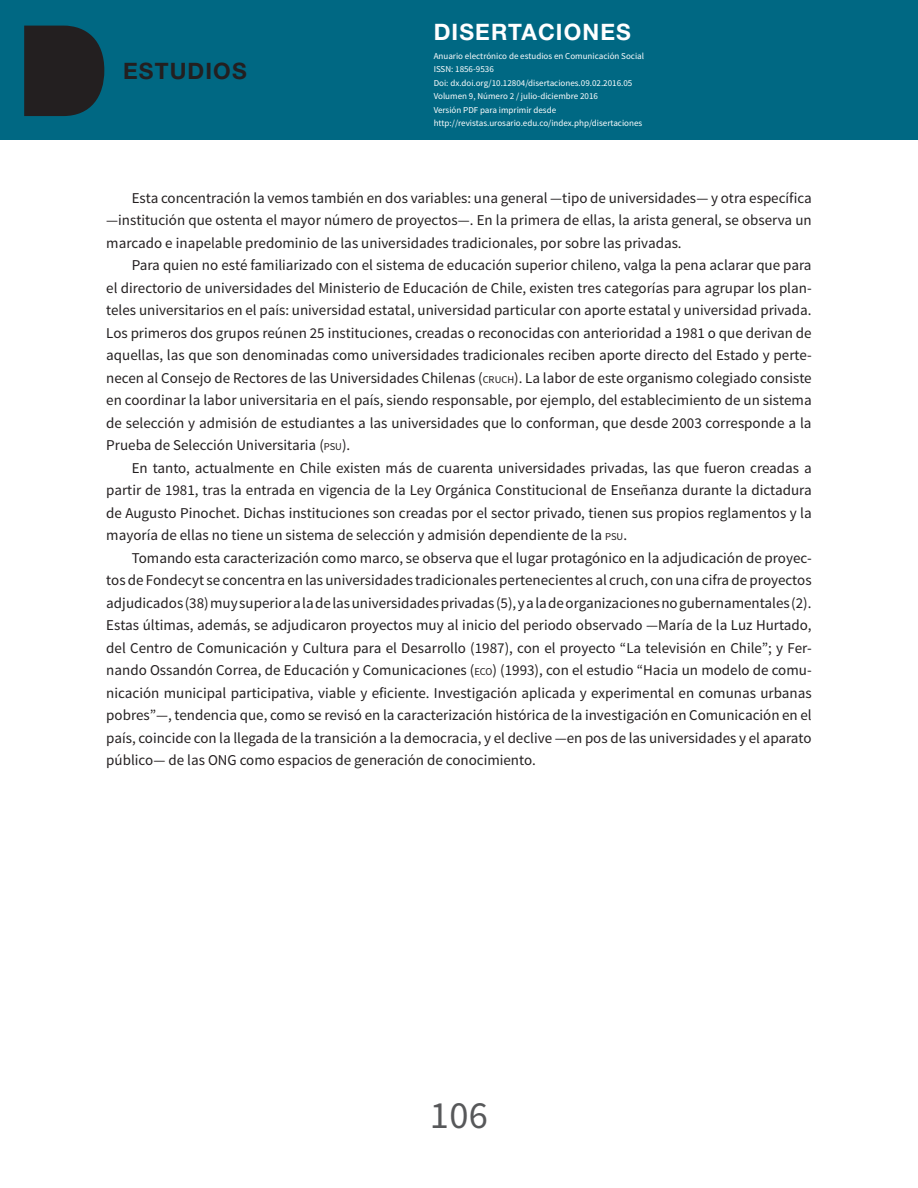
<style>
.page{position:relative;width:918px;height:1188px;background:#fff}
.page>*{position:absolute;margin:0;border:0;box-sizing:border-box;transform-origin:0 0}
.t1{font:38.4px "Source Sans Pro";color:#57585a}
.t2{font:700 22.65px "Helvetica Neue LT Std";letter-spacing:.05em;color:#fff}
.t3{font:700 22.65px "Helvetica Neue LT Std";letter-spacing:.05em;color:#231f20}
.p2{font:15px/22.5px "Source Sans Pro";color:#231f20;text-align:justify}
.t4{font:9px/13.5px "Source Sans Pro";color:#fff}
.s1{font-size:10.5px}
</style>
<div class="page">
<div style="left:0;top:0;width:918px;height:139px;background:#006883"></div>
<svg style="left:24px;top:26px;width:80px;height:90px;background:#1f2529"></svg>
<h2 class="t3" style="left:123px;top:57px;width:125px">ESTUDIOS</h2>
<h2 class="t2" style="left:434px;top:18px;width:199px">DISERTACIONES</h2>
<p class="t4" style="left:434px;top:49px;width:212px">Anuario electrónico de estudios en Comunicación Social ISSN: 1856-9536<br>Doi: dx.doi.org/10.12804/disertaciones.09.02.2016.05<br>Volumen 9, Número 2 / julio-diciembre 2016<br>Versión PDF para imprimir desde http://revistas.urosario.edu.co/index.php/disertaciones</p>
<p class="p2" style="left:106px;top:187px;width:707px;text-indent:26px">Esta concentración la vemos también en dos variables: una general —tipo de universidades— y otra específica —institución que ostenta el mayor número de proyectos—. En la primera de ellas, la arista general, se observa un marcado e inapelable predominio de las universidades tradicionales, por sobre las privadas.</p>
<p class="p2" style="left:106px;top:254px;width:707px;text-indent:26px">Para quien no esté familiarizado con el sistema de educación superior chileno, valga la pena aclarar que para el directorio de universidades del Ministerio de Educación de Chile, existen tres categorías para agrupar los plan&shy;teles universitarios en el país: universidad estatal, universidad particular con aporte estatal y universidad privada.<br>Los primeros dos grupos reúnen 25 instituciones, creadas o reconocidas con anterioridad a 1981 o que derivan de aquellas, las que son denominadas como universidades tradicionales reciben aporte directo del Estado y perte&shy;necen al Consejo de Rectores de las Universidades Chilenas (<span class="s1">CRUCH</span>). La labor de este organismo colegiado consiste en coordinar la labor universitaria en el país, siendo responsable, por ejemplo, del establecimiento de un sistema de selección y admisión de estudiantes a las universidades que lo conforman, que desde 2003 corresponde a la Prueba de Selección Universitaria (<span class="s1">PSU</span>).</p>
<p class="p2" style="left:106px;top:457px;width:707px;text-indent:26px">En tanto, actualmente en Chile existen más de cuarenta universidades privadas, las que fueron creadas a partir de 1981, tras la entrada en vigencia de la Ley Orgánica Constitucional de Enseñanza durante la dictadura de Augusto Pinochet. Dichas instituciones son creadas por el sector privado, tienen sus propios reglamentos y la mayoría de ellas no tiene un sistema de selección y admisión dependiente de la <span class="s1">PSU</span>.</p>
<p class="p2" style="left:106px;top:547px;width:707px;text-indent:26px">Tomando esta caracterización como marco, se observa que el lugar protagónico en la adjudicación de proyec&shy;tos de Fondecyt se concentra en las universidades tradicionales pertenecientes al cruch, con una cifra de proyectos adjudicados (38) muy superior a la de las universidades privadas (5), y a la de organizaciones no gubernamentales (2).<br>Estas últimas, además, se adjudicaron proyectos muy al inicio del periodo observado —María de la Luz Hurtado, del Centro de Comunicación y Cultura para el Desarrollo (1987), con el proyecto “La televisión en Chile”; y Fer&shy;nando Ossandón Correa, de Educación y Comunicaciones (<span class="s1">ECO</span>) (1993), con el estudio “Hacia un modelo de comu&shy;nicación municipal participativa, viable y eficiente. Investigación aplicada y experimental en comunas urbanas pobres”—, tendencia que, como se revisó en la caracterización histórica de la investigación en Comunicación en el país, coincide con la llegada de la transición a la democracia, y el declive —en pos de las universidades y el aparato público— de las ONG como espacios de generación de conocimiento.</p>
<h1 class="t1" style="left:430px;top:1092px;width:60px">106</h1>
</div>
